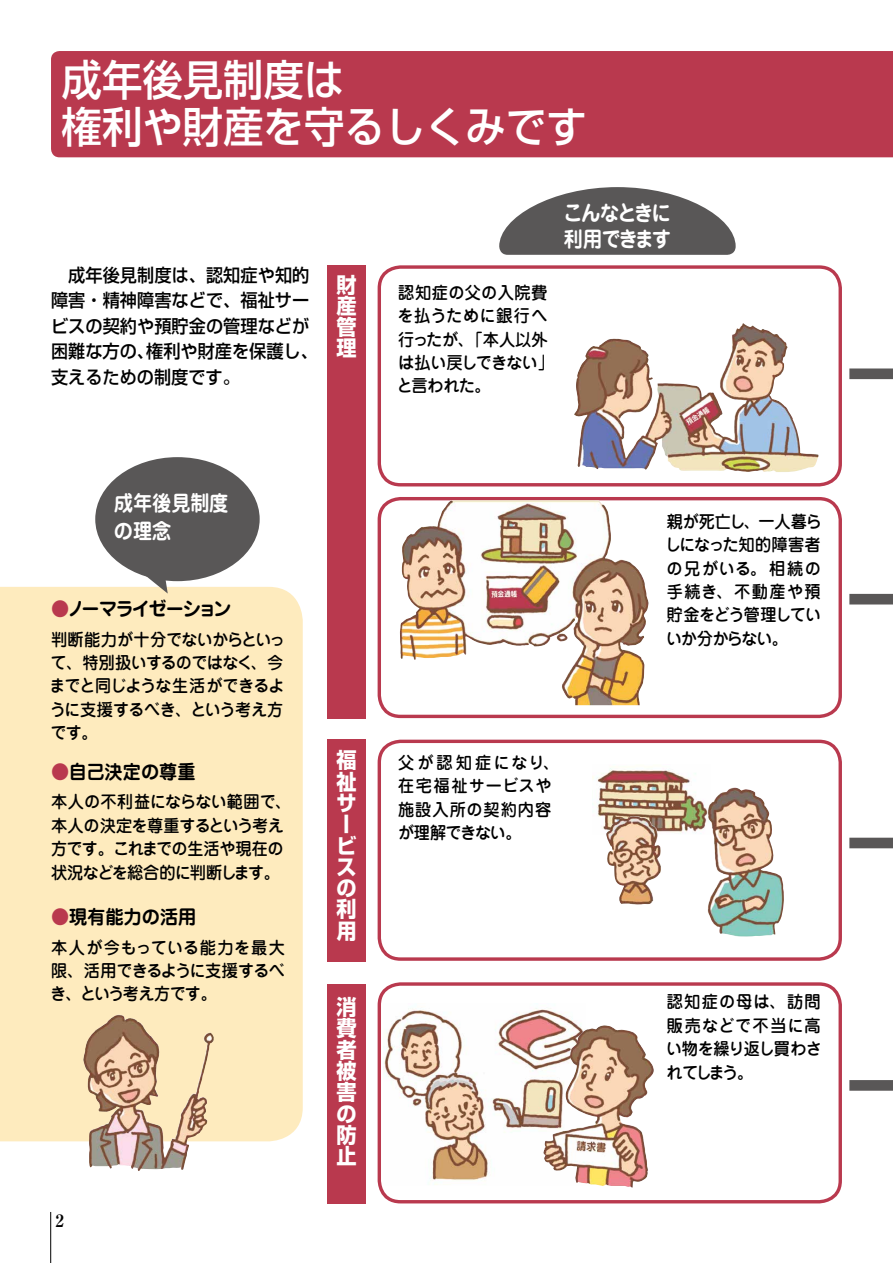
<style>
.page{position:relative;width:893px;height:1263px;background:#fff}
.page>*{position:absolute;margin:0;border:0;box-sizing:border-box;transform-origin:0 0}
.t1{font:500 42.45px/46.8px "Shin Go Pro";color:#fff;scale:.95 1}
.t2{font:700 21.3px/21.3px "Shin Go Pro";color:#fff;text-align:justify;scale:.95 1}
.t3{font:700 21.3px/25.5px "Jun 501 Pro";letter-spacing:-.09em;color:#fff;scale:.9 1}
.t4{font:700 21.3px/27.6px "Jun 501 Pro";color:#fff;scale:.9 1}
.t5{font:700 19.2px "Jun 501 Pro";color:#000;scale:.95 1}
.t6{font:700 19.2px "Jun 501 Pro";letter-spacing:-.075em;color:#000;scale:.95 1}
.t7{font:500 18px/25.5px "Shin Go Pro";letter-spacing:.005em;color:#000;scale:.95 1}
.t8{font:500 16.95px/23.4px "Jun 34 Pro";letter-spacing:-.01em;color:#000;text-align:justify;scale:.95 1}
.t9{font:500 16.95px/23.4px "Jun 34 Pro";letter-spacing:.065em;color:#000;scale:.95 1}
.t10{font:700 16.95px "Ryumin Pro";color:#000}
.s1{color:#b9394e}
</style>
<div class="page">
<div style="left:51px;top:51px;width:842px;height:106px;background:#b9394e"></div>
<div style="left:378px;top:265px;width:464px;height:221px;border:3px solid #b9394e;border-radius:21px"></div>
<div style="left:378px;top:497px;width:464px;height:221px;border:3px solid #b9394e;border-radius:21px"></div>
<div style="left:378px;top:982px;width:464px;height:221px;border:3px solid #b9394e;border-radius:21px"></div>
<div style="left:378px;top:740px;width:464px;height:221px;border:3px solid #b9394e;border-radius:21px"></div>
<div style="left:327px;top:265px;width:39px;height:454px;background:#b9394e"></div>
<div style="left:327px;top:739px;width:39px;height:222px;background:#b9394e"></div>
<div style="left:327px;top:984px;width:39px;height:219px;background:#b9394e"></div>
<svg style="left:499px;top:187px;width:237px;height:68px"></svg>
<div style="left:0;top:587px;width:303px;height:554px;background:#feebbe"></div>
<img style="left:576px;top:323px;width:170px;height:135px">
<img style="left:400px;top:500px;width:244px;height:205px">
<img style="left:593px;top:768px;width:103px;height:62px">
<img style="left:384px;top:1008px;width:193px;height:177px">
<img style="left:83px;top:1015px;width:131px;height:156px">
<img style="left:543px;top:1025px;width:111px;height:163px">
<img style="left:606px;top:787px;width:178px;height:150px">
<hr style="left:50px;top:1212px;width:1px;height:51px;background:#000">
<div style="left:849px;top:368px;width:44px;height:11px;background:#595757"></div>
<div style="left:849px;top:594px;width:44px;height:10px;background:#595757"></div>
<div style="left:849px;top:838px;width:44px;height:10px;background:#595757"></div>
<div style="left:849px;top:1080px;width:44px;height:11px;background:#595757"></div>
<div style="left:95px;top:457px;width:165px;height:124px;background:#595757;border-radius:50%"></div>
<svg style="left:137px;top:573px;width:31px;height:21px"></svg>
<h1 class="t1" style="left:62px;top:52px;width:554px">成年後見制度は<br>権利や財産を守るしくみです</h1>
<p class="t7" style="left:51px;top:260px;width:282px">　成年後見制度は、認知症や知的障害・精神障害などで、福祉サービスの契約や預貯金の管理などが困難な方の、権利や財産を保護し、支えるための制度です。</p>
<p class="t2" style="left:336px;top:272px;width:22px">財産管理</p>
<p class="t4" style="left:114px;top:487px;width:129px">成年後見制度の理念</p>
<p class="t6" style="left:51px;top:594px;width:192px"><span class="s1">●</span>ノーマライゼーション</p>
<p class="t8" style="left:50px;top:626px;width:250px">判断能力が十分でないからといって、特別扱いするのではなく、今までと同じような生活ができるように支援するべき、という考え方です。</p>
<p class="t5" style="left:51px;top:756px;width:154px"><span class="s1">●</span>自己決定の尊重</p>
<p class="t8" style="left:51px;top:788px;width:255px;text-align:left">本人の不利益にならない範囲で、本人の決定を尊重するという考え方です。これまでの生活や現在の状況などを総合的に判断します。</p>
<p class="t5" style="left:51px;top:902px;width:155px"><span class="s1">●</span>現有能力の活用</p>
<p class="t8" style="left:50px;top:934px;width:249px">本人が今もっている能力を最大限、活用できるように支援するべき、という考え方です。</p>
<p class="t10" style="left:55px;top:1207px;width:10px">2</p>
<p class="t2" style="left:336px;top:747px;width:22px;text-align:left">福祉サービスの利用</p>
<p class="t2" style="left:336px;top:994px;width:23px">消費者被害の防止</p>
<p class="t8" style="left:397px;top:279px;width:167px;text-align:left">認知症の父の入院費を払うために銀行へ行ったが、「本人以外は払い戻しできない」と言われた。</p>
<p class="t3" style="left:563px;top:199px;width:121px">こんなときに利用できます</p>
<p class="t9" style="left:398px;top:749px;width:172px">父が認知症になり、在宅福祉サービスや施設入所の契約内容が理解できない。</p>
<p class="t8" style="left:665px;top:508px;width:167px">親が死亡し、一人暮らしになった知的障害者の兄がいる。相続の手続き、不動産や預貯金をどう管理していいか分からない。</p>
<p class="t8" style="left:666px;top:988px;width:166px">認知症の母は、訪問販売などで不当に高い物を繰り返し買わされてしまう。</p>
</div>
